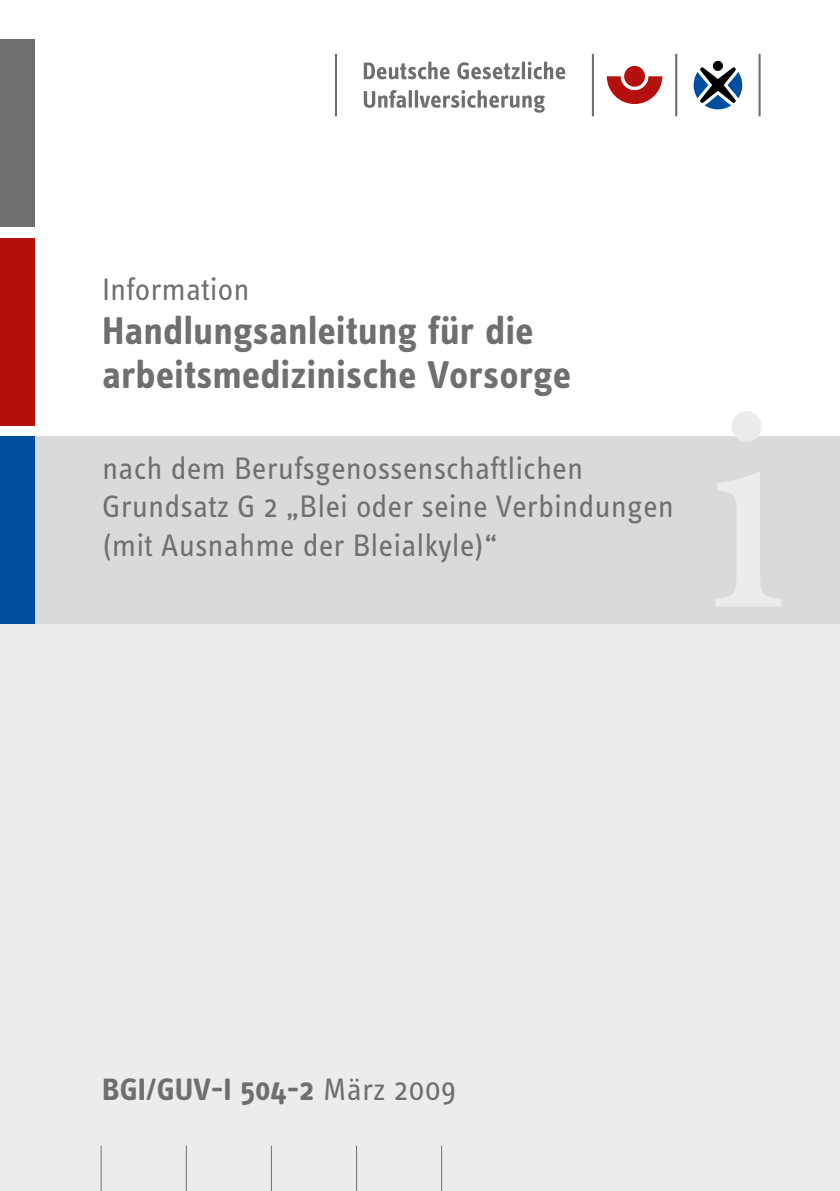
<style>
.page{position:relative;width:840px;height:1191px;background:#fff}
.page>*{position:absolute;margin:0;border:0;box-sizing:border-box;transform-origin:0 0}
.t1{font:700 40px/44px "Info OT Text";color:#6f6f6f}
.t2{font:32px/38.4px "Info OT Text";color:#6f6f6f}
.t3{font:700 32px "Info OT Text";color:#6f6f6f}
.s1{font-weight:400}
</style>
<div class="page">
<div style="left:0;top:437px;width:839px;height:754px;background:#ececec"></div>
<hr style="left:101px;top:1145px;width:1px;height:46px;background:#6f6f6f">
<hr style="left:186px;top:1145px;width:1px;height:46px;background:#6f6f6f">
<hr style="left:271px;top:1145px;width:1px;height:46px;background:#6f6f6f">
<hr style="left:356px;top:1145px;width:1px;height:46px;background:#6f6f6f">
<hr style="left:441px;top:1145px;width:1px;height:46px;background:#6f6f6f">
<div style="left:0;top:40px;width:34px;height:187px;background:#6f6f6f"></div>
<div style="left:0;top:238px;width:34px;height:187px;background:#b4100d"></div>
<div style="left:0;top:437px;width:839px;height:187px;background:#d9dada"></div>
<svg style="left:715px;top:411px;width:66px;height:195px"></svg>
<div style="left:0;top:437px;width:34px;height:187px;background:#004e9e"></div>
<hr style="left:674px;top:54px;width:3px;height:62px;background:#6f6f6f">
<svg style="left:363px;top:90px;width:43px;height:18px"></svg>
<hr style="left:408px;top:90px;width:3px;height:18px;background:#6f6f6f">
<svg style="left:414px;top:90px;width:4px;height:18px"></svg>
<svg style="left:419px;top:90px;width:125px;height:23px"></svg>
<svg style="left:363px;top:62px;width:86px;height:17px"></svg>
<svg style="left:457px;top:62px;width:62px;height:17px"></svg>
<hr style="left:521px;top:62px;width:3px;height:17px;background:#6f6f6f">
<svg style="left:527px;top:61px;width:38px;height:18px"></svg>
<div style="left:712px;top:61px;width:10px;height:10px;background:#000;border-radius:50%"></div>
<svg style="left:693px;top:67px;width:48px;height:42px"></svg>
<hr style="left:335px;top:54px;width:2px;height:62px;background:#6f6f6f">
<svg style="left:606px;top:76px;width:56px;height:28px"></svg>
<div style="left:623px;top:66px;width:21px;height:21px;background:#b4100d;border-radius:50%"></div>
<hr style="left:591px;top:54px;width:2px;height:62px;background:#6f6f6f">
<hr style="left:758px;top:54px;width:2px;height:62px;background:#6f6f6f">
<p class="t2" style="left:102px;top:270px;width:149px">Information</p>
<p class="t1" style="left:102px;top:308px;width:470px">Handlungsanleitung für die arbeitsmedizinische Vorsorge</p>
<p class="t2" style="left:102px;top:448px;width:573px">nach dem Berufsgenossenschaftlichen<br>Grundsatz G 2 „Blei oder seine Verbindungen (mit Ausnahme der Bleialkyle)“</p>
<p class="t3" style="left:102px;top:1069px;width:355px">BGI/GUV-I 504-2 <span class="s1">März 2009</span></p>
</div>
